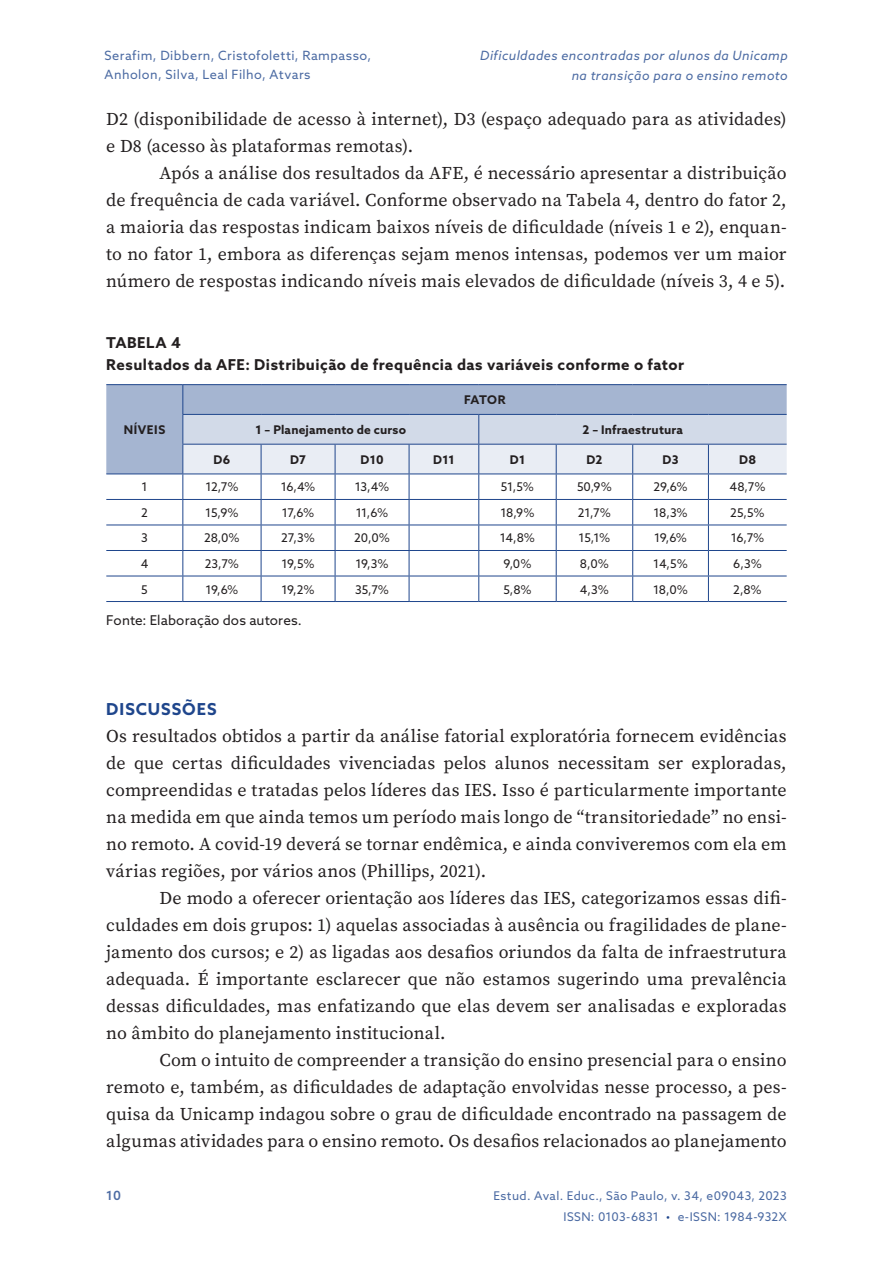
<style>
.page{position:relative;width:893px;height:1263px;background:#fff}
.page>*{position:absolute;margin:0;border:0;box-sizing:border-box;transform-origin:0 0}
.texto_geral{font:18px/27px "Source Serif Pro";letter-spacing:.005em;color:#231f20;text-align:justify}
.texto_1_parágrafo{font:18px/27px "Source Serif Pro";letter-spacing:.005em;color:#231f20;text-align:justify}
.subtitulo1{font:700 16.5px "Azo Sans";letter-spacing:.06em;color:#1f468c}
.titulos_tab__fig2{font:700 15px "Azo Sans";letter-spacing:.035em;color:#231f20}
.titulos_tab__fig1{font:700 15px "Azo Sans";letter-spacing:.04em;color:#231f20}
.fonte_tab__fig{font:13.5px "Azo Sans";letter-spacing:.005em;color:#231f20}
.t1{font:12.75px/19.5px "Azo Sans";letter-spacing:.035em;color:#4c6ba3}
.t2{font:italic 12.75px/19.5px "Azo Sans";letter-spacing:.035em;color:#4c6ba3;text-align:right}
.t3{font:500 12.75px "Azo Sans";color:#4c6ba3}
.tabela_texto{font:12px "Azo Sans";letter-spacing:-.03em;color:#231f20}
.t4{font:12px/21px "Azo Sans";letter-spacing:.035em;color:#4c6ba3;text-align:right}
.tabela_texto-2{font:700 12px "Azo Sans";letter-spacing:.015em;color:#231f20}
.tabela_titulo{font:700 12px "Azo Sans";letter-spacing:.02em;color:#231f20}
.s1{color:#1f468c}
</style>
<div class="page">
<div style="left:106px;top:385px;width:76px;height:89px;background:#a5b5d1"></div>
<hr style="left:106px;top:384px;width:77px;height:1px;background:#1f468c">
<hr style="left:183px;top:384px;width:78px;height:1px;background:#1f468c">
<hr style="left:261px;top:384px;width:74px;height:1px;background:#1f468c">
<hr style="left:335px;top:384px;width:74px;height:1px;background:#1f468c">
<hr style="left:409px;top:384px;width:70px;height:1px;background:#1f468c">
<hr style="left:479px;top:384px;width:77px;height:1px;background:#1f468c">
<hr style="left:556px;top:384px;width:77px;height:1px;background:#1f468c">
<hr style="left:633px;top:384px;width:75px;height:1px;background:#1f468c">
<hr style="left:708px;top:384px;width:79px;height:1px;background:#1f468c">
<hr style="left:106px;top:474px;width:77px;height:1px;background:#1f468c">
<hr style="left:106px;top:499px;width:77px;height:1px;background:#1f468c">
<hr style="left:106px;top:525px;width:77px;height:1px;background:#1f468c">
<hr style="left:106px;top:550px;width:77px;height:1px;background:#1f468c">
<hr style="left:106px;top:576px;width:77px;height:1px;background:#1f468c">
<svg style="left:182px;top:385px;width:605px;height:216px"></svg>
<hr style="left:106px;top:601px;width:77px;height:1px;background:#1f468c">
<hr style="left:183px;top:601px;width:78px;height:1px;background:#1f468c">
<hr style="left:261px;top:601px;width:74px;height:1px;background:#1f468c">
<hr style="left:335px;top:601px;width:74px;height:1px;background:#1f468c">
<hr style="left:409px;top:601px;width:70px;height:1px;background:#1f468c">
<hr style="left:479px;top:601px;width:77px;height:1px;background:#1f468c">
<hr style="left:556px;top:601px;width:77px;height:1px;background:#1f468c">
<hr style="left:633px;top:601px;width:75px;height:1px;background:#1f468c">
<hr style="left:708px;top:601px;width:79px;height:1px;background:#1f468c">
<p class="t1" style="left:105px;top:45px;width:268px">Serafim, Dibbern, Cristofoletti, Rampasso,<br>Anholon, Silva, Leal Filho, Atvars</p>
<p class="t2" style="left:480px;top:46px;width:309px">Dificuldades encontradas por alunos da Unicamp na transição para o ensino remoto</p>
<p class="texto_geral" style="left:106px;top:105px;width:682px">D2 (disponibilidade de acesso à internet), D3 (espaço adequado para as atividades) e D8 (acesso às plataformas remotas).</p>
<p class="texto_geral" style="left:106px;top:159px;width:682px;text-indent:53px">Após a análise dos resultados da AFE, é necessário apresentar a distribuição de frequência de cada variável. Conforme observado na Tabela 4, dentro do fator 2, a maioria das respostas indicam baixos níveis de dificuldade (níveis 1 e 2), enquan&shy;to no fator 1, embora as diferenças sejam menos intensas, podemos ver um maior número de respostas indicando níveis mais elevados de dificuldade (níveis 3, 4 e 5).</p>
<p class="titulos_tab__fig1" style="left:106px;top:332px;width:76px">TABELA 4</p>
<p class="titulos_tab__fig2" style="left:106px;top:354px;width:579px">Resultados da AFE: Distribuição de frequência das variáveis conforme o fator</p>
<p class="tabela_titulo" style="left:124px;top:422px;width:43px">NÍVEIS</p>
<p class="tabela_titulo" style="left:464px;top:392px;width:43px">FATOR</p>
<p class="tabela_texto-2" style="left:256px;top:422px;width:152px">1 – Planejamento de curso</p>
<p class="tabela_texto-2" style="left:583px;top:422px;width:102px">2 – Infraestrutura</p>
<p class="tabela_titulo" style="left:214px;top:452px;width:18px">D6</p>
<p class="tabela_titulo" style="left:290px;top:452px;width:17px">D7</p>
<p class="tabela_titulo" style="left:361px;top:452px;width:25px">D10</p>
<p class="tabela_titulo" style="left:433px;top:452px;width:23px">D11</p>
<p class="tabela_titulo" style="left:510px;top:452px;width:17px">D1</p>
<p class="tabela_titulo" style="left:586px;top:452px;width:18px">D2</p>
<p class="tabela_titulo" style="left:663px;top:452px;width:18px">D3</p>
<p class="tabela_titulo" style="left:739px;top:452px;width:19px">D8</p>
<p class="tabela_texto" style="left:142px;top:479px;width:8px">1</p>
<p class="tabela_texto" style="left:205px;top:479px;width:35px">12,7%</p>
<p class="tabela_texto" style="left:281px;top:479px;width:36px">16,4%</p>
<p class="tabela_texto" style="left:355px;top:479px;width:36px">13,4%</p>
<p class="tabela_texto" style="left:501px;top:479px;width:35px">51,5%</p>
<p class="tabela_texto" style="left:577px;top:479px;width:36px">50,9%</p>
<p class="tabela_texto" style="left:653px;top:479px;width:36px">29,6%</p>
<p class="tabela_texto" style="left:730px;top:479px;width:37px">48,7%</p>
<p class="tabela_texto" style="left:141px;top:505px;width:8px">2</p>
<p class="tabela_texto" style="left:205px;top:505px;width:35px">15,9%</p>
<p class="tabela_texto" style="left:282px;top:505px;width:34px">17,6%</p>
<p class="tabela_texto" style="left:356px;top:505px;width:34px">11,6%</p>
<p class="tabela_texto" style="left:500px;top:505px;width:36px">18,9%</p>
<p class="tabela_texto" style="left:578px;top:505px;width:35px">21,7%</p>
<p class="tabela_texto" style="left:653px;top:505px;width:36px">18,3%</p>
<p class="tabela_texto" style="left:730px;top:505px;width:36px">25,5%</p>
<p class="tabela_texto" style="left:141px;top:530px;width:8px">3</p>
<p class="tabela_texto" style="left:204px;top:530px;width:37px">28,0%</p>
<p class="tabela_texto" style="left:281px;top:530px;width:35px">27,3%</p>
<p class="tabela_texto" style="left:354px;top:530px;width:37px">20,0%</p>
<p class="tabela_texto" style="left:500px;top:530px;width:37px">14,8%</p>
<p class="tabela_texto" style="left:579px;top:530px;width:33px">15,1%</p>
<p class="tabela_texto" style="left:654px;top:530px;width:35px">19,6%</p>
<p class="tabela_texto" style="left:731px;top:530px;width:35px">16,7%</p>
<p class="tabela_texto" style="left:141px;top:556px;width:9px">4</p>
<p class="tabela_texto" style="left:205px;top:556px;width:36px">23,7%</p>
<p class="tabela_texto" style="left:282px;top:556px;width:35px">19,5%</p>
<p class="tabela_texto" style="left:355px;top:556px;width:35px">19,3%</p>
<p class="tabela_texto" style="left:503px;top:556px;width:30px">9,0%</p>
<p class="tabela_texto" style="left:580px;top:556px;width:31px">8,0%</p>
<p class="tabela_texto" style="left:653px;top:556px;width:36px">14,5%</p>
<p class="tabela_texto" style="left:733px;top:556px;width:30px">6,3%</p>
<p class="tabela_texto" style="left:141px;top:581px;width:8px">5</p>
<p class="tabela_texto" style="left:205px;top:581px;width:35px">19,6%</p>
<p class="tabela_texto" style="left:281px;top:581px;width:35px">19,2%</p>
<p class="tabela_texto" style="left:355px;top:581px;width:36px">35,7%</p>
<p class="tabela_texto" style="left:503px;top:581px;width:30px">5,8%</p>
<p class="tabela_texto" style="left:580px;top:581px;width:31px">4,3%</p>
<p class="tabela_texto" style="left:653px;top:581px;width:36px">18,0%</p>
<p class="tabela_texto" style="left:733px;top:581px;width:30px">2,8%</p>
<p class="fonte_tab__fig" style="left:106px;top:611px;width:197px">Fonte: Elaboração dos autores.</p>
<p class="subtitulo1" style="left:106px;top:698px;width:112px">DISCUSSÕES</p>
<p class="texto_1_parágrafo" style="left:106px;top:723px;width:682px">Os resultados obtidos a partir da análise fatorial exploratória fornecem evidências de que certas dificuldades vivenciadas pelos alunos necessitam ser exploradas, compreendidas e tratadas pelos líderes das IES. Isso é particularmente importante na medida em que ainda temos um período mais longo de “transitoriedade” no ensi&shy;no remoto. A covid-19 deverá se tornar endêmica, e ainda conviveremos com ela em várias regiões, por vários anos (Phillips, 2021).</p>
<p class="texto_geral" style="left:106px;top:885px;width:682px;text-indent:53px">De modo a oferecer orientação aos líderes das IES, categorizamos essas difi&shy;culdades em dois grupos: 1) aquelas associadas à ausência ou fragilidades de plane&shy;jamento dos cursos; e 2) as ligadas aos desafios oriundos da falta de infraestrutura adequada. É importante esclarecer que não estamos sugerindo uma prevalência dessas dificuldades, mas enfatizando que elas devem ser analisadas e exploradas no âmbito do planejamento institucional.</p>
<p class="texto_geral" style="left:106px;top:1047px;width:682px;text-indent:53px">Com o intuito de compreender a transição do ensino presencial para o ensino remoto e, também, as dificuldades de adaptação envolvidas nesse processo, a pes&shy;quisa da Unicamp indagou sobre o grau de dificuldade encontrado na passagem de algumas atividades para o ensino remoto. Os desafios relacionados ao planejamento</p>
<p class="t3" style="left:106px;top:1187px;width:16px">10</p>
<p class="t4" style="left:494px;top:1185px;width:295px">Estud. Aval. Educ., São Paulo, v. 34, e09043, 2023<br>ISSN: 0103-6831 <span class="s1">•</span> e-ISSN: 1984-932X</p>
</div>
